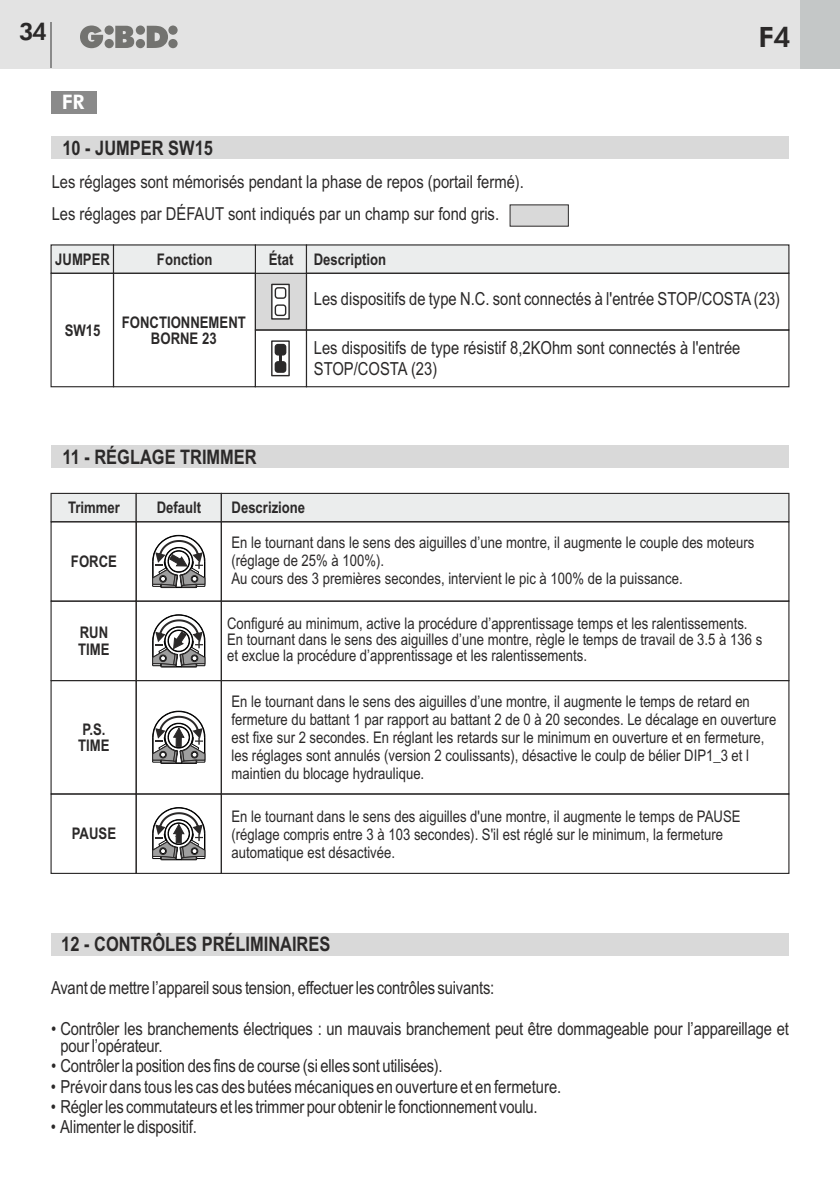
<style>
.page{position:relative;width:840px;height:1191px;background:#fff}
.page>*{position:absolute;margin:0;border:0;box-sizing:border-box;transform-origin:0 0}
.t1{font:800 28px "Futura BT";color:#2b2929}
.t2{font:800 24px "Futura BT";color:#2b2929}
.t3{font:700 20px "Arial Narrow";color:#2b2929}
.t4{font:800 20px "Futura BT";color:#fff}
.t5{font:18px/20.4px "Arial Narrow";letter-spacing:-.01em;color:#2b2929}
.t6{font:17.8px/32.4px "Arial Narrow";color:#2b2929}
.t7{font:16px/18.2px "Arial Narrow";color:#2b2929}
.t8{font:700 16px/16.4px "Arial Narrow";color:#2b2929}
</style>
<div class="page">
<div style="left:0;top:0;width:839px;height:68px;background:#e3e3e3"></div>
<div style="left:799px;top:0;width:40px;height:68px;background:#c4c7c7"></div>
<svg style="left:80px;top:26px;width:97px;height:22px"></svg>
<hr style="left:50px;top:23px;width:2px;height:45px;background:#8a8a8a">
<div style="left:51px;top:91px;width:45px;height:22px;background:#8a8a8a"></div>
<div style="left:50px;top:493px;width:87px;height:29px;background:#ebeded;border:1px solid #2b2929"></div>
<div style="left:50px;top:521px;width:87px;height:81px;border:1px solid #2b2929"></div>
<div style="left:50px;top:793px;width:87px;height:81px;border:1px solid #2b2929"></div>
<div style="left:50px;top:680px;width:87px;height:114px;border:1px solid #2b2929"></div>
<div style="left:135px;top:493px;width:87px;height:29px;background:#ebeded;border:1px solid #2b2929"></div>
<div style="left:135px;top:521px;width:87px;height:81px;border:1px solid #2b2929"></div>
<div style="left:135px;top:793px;width:87px;height:81px;border:1px solid #2b2929"></div>
<div style="left:135px;top:680px;width:87px;height:114px;border:1px solid #2b2929"></div>
<div style="left:221px;top:493px;width:568px;height:29px;background:#ebeded;border:1px solid #2b2929"></div>
<div style="left:221px;top:521px;width:568px;height:81px;border:1px solid #2b2929"></div>
<div style="left:221px;top:793px;width:568px;height:81px;border:1px solid #2b2929"></div>
<div style="left:221px;top:680px;width:568px;height:114px;border:1px solid #2b2929"></div>
<svg style="left:152px;top:807px;width:53px;height:54px"></svg>
<svg style="left:152px;top:535px;width:53px;height:54px"></svg>
<svg style="left:152px;top:711px;width:53px;height:53px"></svg>
<div style="left:50px;top:600px;width:87px;height:81px;border:1px solid #2b2929"></div>
<div style="left:135px;top:600px;width:87px;height:81px;border:1px solid #2b2929"></div>
<div style="left:221px;top:600px;width:568px;height:81px;border:1px solid #2b2929"></div>
<svg style="left:152px;top:614px;width:53px;height:54px"></svg>
<div style="left:255px;top:273px;width:52px;height:57px;background:#d9d9d9"></div>
<div style="left:255px;top:329px;width:52px;height:58px;border:1px solid #2b2929"></div>
<div style="left:271px;top:284px;width:19px;height:36px;background:#fff;border:1px solid #2b2929"></div>
<div style="left:274px;top:304px;width:12px;height:12px;background:#fff;border:1px solid #2b2929;border-radius:3px"></div>
<div style="left:274px;top:287px;width:12px;height:12px;background:#fff;border:1px solid #2b2929;border-radius:3px"></div>
<svg style="left:271px;top:340px;width:18px;height:36px"></svg>
<hr style="left:279px;top:350px;width:3px;height:17px;background:#2b2929">
<div style="left:274px;top:361px;width:12px;height:12px;background:#2b2929;border:1px solid #2b2929;border-radius:3px"></div>
<div style="left:274px;top:344px;width:12px;height:11px;background:#2b2929;border:1px solid #2b2929;border-radius:3px"></div>
<div style="left:51px;top:136px;width:737px;height:23px;background:#d9d9d9"></div>
<div style="left:50px;top:244px;width:64px;height:30px;background:#ebeded"></div>
<div style="left:255px;top:244px;width:52px;height:30px;background:#ebeded;border:1px solid #2b2929"></div>
<div style="left:113px;top:244px;width:143px;height:30px;background:#ebeded"></div>
<div style="left:306px;top:244px;width:483px;height:30px;background:#ebeded"></div>
<div style="left:306px;top:273px;width:483px;height:57px;border:1px solid #2b2929"></div>
<div style="left:306px;top:329px;width:483px;height:58px;border:1px solid #2b2929"></div>
<div style="left:50px;top:273px;width:64px;height:114px;border:1px solid #2b2929"></div>
<div style="left:113px;top:273px;width:143px;height:114px;border:1px solid #2b2929"></div>
<div style="left:509px;top:205px;width:59px;height:21px;background:#d9d9d9"></div>
<div style="left:51px;top:445px;width:737px;height:23px;background:#d9d9d9"></div>
<div style="left:51px;top:933px;width:737px;height:22px;background:#d9d9d9"></div>
<h2 class="t2" style="left:19px;top:22px;width:29px">34</h2>
<p class="t4" style="left:62px;top:94px;width:24px">FR</p>
<p class="t3" style="left:62px;top:140px;width:152px">10 - JUMPER SW15</p>
<p class="t6" style="left:52px;top:167px;width:473px">Les réglages sont mémorisés pendant la phase de repos (portail fermé).<br>Les réglages par DÉFAUT sont indiqués par un champ sur fond gris.</p>
<p class="t8" style="left:55px;top:252px;width:56px">JUMPER</p>
<p class="t8" style="left:157px;top:252px;width:57px">Fonction</p>
<p class="t8" style="left:268px;top:252px;width:26px">État</p>
<p class="t8" style="left:313px;top:252px;width:74px">Description</p>
<h1 class="t1" style="left:758px;top:26px;width:34px">F4</h1>
<p class="t8" style="left:65px;top:324px;width:37px">SW15</p>
<p class="t8" style="left:122px;top:315px;width:125px;text-align:center">FONCTIONNEMENT<br>BORNE 23</p>
<p class="t5" style="left:313px;top:290px;width:467px">Les dispositifs de type N.C. sont connectés à l'entrée STOP/COSTA (23)</p>
<p class="t5" style="left:313px;top:339px;width:428px">Les dispositifs de type résistif 8,2KOhm sont connectés à l'entrée<br>STOP/COSTA (23)</p>
<p class="t3" style="left:62px;top:449px;width:196px">11 - RÉGLAGE TRIMMER</p>
<p class="t8" style="left:68px;top:501px;width:53px">Trimmer</p>
<p class="t8" style="left:157px;top:501px;width:46px">Default</p>
<p class="t8" style="left:231px;top:500px;width:75px">Descrizione</p>
<p class="t8" style="left:71px;top:555px;width:47px">FORCE</p>
<p class="t7" style="left:231px;top:535px;width:524px">En le tournant dans le sens des aiguilles d’une montre, il augmente le couple des moteurs (réglage de 25% à 100%).<br>Au cours des 3 premières secondes, intervient le pic à 100% de la puissance.</p>
<p class="t8" style="left:78px;top:626px;width:33px">RUN<br>TIME</p>
<p class="t7" style="left:227px;top:616px;width:536px;line-height:16.4px">Configuré au minimum, active la procédure d’apprentissage temps et les ralentissements.<br>En tournant dans le sens des aiguilles d’une montre, règle le temps de travail de 3.5 à 136 s et exclue la procédure d’apprentissage et les ralentissements.</p>
<p class="t8" style="left:78px;top:722px;width:33px">P.S.<br>TIME</p>
<p class="t8" style="left:72px;top:827px;width:46px">PAUSE</p>
<p class="t7" style="left:231px;top:693px;width:546px">En le tournant dans le sens des aiguilles d’une montre, il augmente le temps de retard en fermeture du battant 1 par rapport au battant 2 de 0 à 20 secondes. Le décalage en ouverture est fixe sur 2 secondes. En réglant les retards sur le minimum en ouverture et en fermeture, les réglages sont annulés (version 2 coulissants), désactive le coulp de bélier DIP1_3 et l maintien du blocage hydraulique.</p>
<p class="t7" style="left:231px;top:808px;width:510px">En le tournant dans le sens des aiguilles d'une montre, il augmente le temps de PAUSE (réglage compris entre 3 à 103 secondes). S'il est réglé sur le minimum, la fermeture automatique est désactivée.</p>
<p class="t3" style="left:61px;top:936px;width:270px">12 - CONTRÔLES PRÉLIMINAIRES</p>
<p class="t5" style="left:51px;top:979px;width:444px">Avant de mettre l’appareil sous tension, effectuer les contrôles suivants:</p>
<p class="t5" style="left:60px;top:1021px;width:729px;line-height:17px;text-indent:-9px">• Contrôler les branchements électriques : un mauvais branchement peut être dommageable pour l’appareillage et pour l’opérateur.</p>
<p class="t5" style="left:51px;top:1057px;width:393px">• Contrôler la position des fins de course (si elles sont utilisées).</p>
<p class="t5" style="left:51px;top:1077px;width:511px">• Prévoir dans tous les cas des butées mécaniques en ouverture et en fermeture.</p>
<p class="t5" style="left:51px;top:1098px;width:488px">• Régler les commutateurs et les trimmer pour obtenir le fonctionnement voulu.</p>
<p class="t5" style="left:51px;top:1118px;width:147px">• Alimenter le dispositif.</p>
</div>
